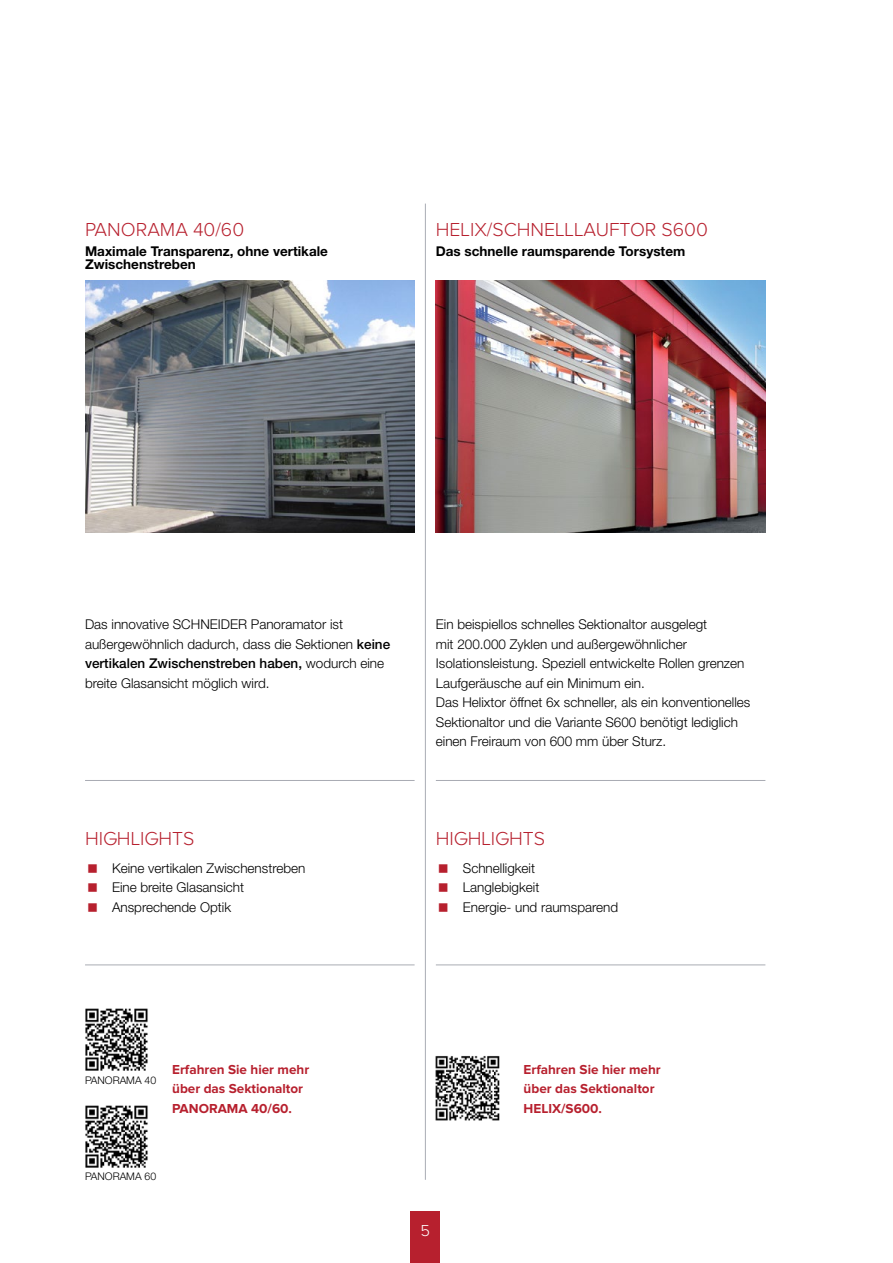
<style>
.page{position:relative;width:893px;height:1263px;background:#fff}
.page>*{position:absolute;margin:0;border:0;box-sizing:border-box;transform-origin:0 0}
.t1{font:300 19.5px "Proxima Nova A";color:#b7202e}
.t2{font:300 16.5px "Proxima Nova A";color:#fff}
.t3{font:300 13.5px/19.5px "Helvetica Neue LT Std";color:#000}
.t4{font:700 13.5px/19.5px "Proxima Nova";color:#b7202e}
.t5{font:700 13.5px/13.5px "Helvetica Neue LT Std";color:#000}
.t6{font:300 10.5px "Helvetica Neue LT Std";color:#000}
.s1{font-weight:500}
</style>
<div class="page">
<div style="left:410px;top:1211px;width:30px;height:52px;background:#b7202e"></div>
<img style="left:85px;top:281px;width:330px;height:251px">
<img style="left:436px;top:281px;width:329px;height:251px">
<hr style="left:425px;top:204px;width:1px;height:976px;background:#a9acb4">
<hr style="left:85px;top:780px;width:330px;height:1px;background:#a9acb4">
<hr style="left:436px;top:780px;width:329px;height:1px;background:#a9acb4">
<hr style="left:85px;top:965px;width:330px;height:1px;background:#a9acb4">
<hr style="left:436px;top:965px;width:329px;height:1px;background:#a9acb4">
<img style="left:85px;top:1008px;width:63px;height:63px">
<img style="left:85px;top:1105px;width:63px;height:63px">
<img style="left:436px;top:1055px;width:64px;height:66px">
<h1 class="t1" style="left:85px;top:219px;width:24px">PANORAMA</h1>
<h1 class="t1" style="left:193px;top:219px;width:53px">40/60</h1>
<p class="t5" style="left:85px;top:244px;width:244px">Maximale Transparenz, ohne vertikale<br>Zwischenstreben</p>
<h1 class="t1" style="left:436px;top:219px;width:274px">H ELIX/SCHNELLLAUFTOR S600</h1>
<p class="t5" style="left:436px;top:244px;width:251px">Das schnelle raumsparende Torsystem</p>
<p class="t3" style="left:85px;top:614px;width:307px">Das innovative SCHNEIDER Panoramator ist außergewöhnlich dadurch, dass die Sektionen <span class="s1">keine vertikalen Zwischenstreben haben,</span> wodurch eine breite Glasansicht möglich wird.</p>
<p class="t3" style="left:436px;top:614px;width:316px">Ein beispiellos schnelles Sektionaltor ausgelegt<br>mit 200.000 Zyklen und außergewöhnlicher Isolationsleistung. Speziell entwickelte Rollen grenzen Laufgeräusche auf ein Minimum ein.<br>Das Helixtor öffnet 6x schneller, als ein konventionelles Sektionaltor und die Variante S600 benötigt lediglich einen Freiraum von 600 mm über Sturz.</p>
<h1 class="t1" style="left:85px;top:827px;width:108px">H IGHLIGHTS</h1>
<h1 class="t1" style="left:436px;top:827px;width:108px">H IGHLIGHTS</h1>
<p class="t3" style="left:112px;top:858px;width:195px">Keine vertikalen Zwischenstreben<br>Eine breite Glasansicht<br>Ansprechende Optik</p>
<p class="t3" style="left:463px;top:858px;width:157px">Schnelligkeit<br>Langlebigkeit<br>Energie- und raumsparend</p>
<p class="t6" style="left:85px;top:1074px;width:73px">PANORAMA 40</p>
<p class="t4" style="left:172px;top:1060px;width:139px">Erfahren Sie hier mehr über das Sektionaltor<br>PANO RAMA 40/60.</p>
<p class="t4" style="left:524px;top:1060px;width:139px">Erfahren Sie hier mehr über das Sektionaltor<br>HELIX/S600.</p>
<p class="t6" style="left:85px;top:1170px;width:73px">PANORAMA 60</p>
<p class="t2" style="left:420px;top:1221px;width:11px">5</p>
</div>
